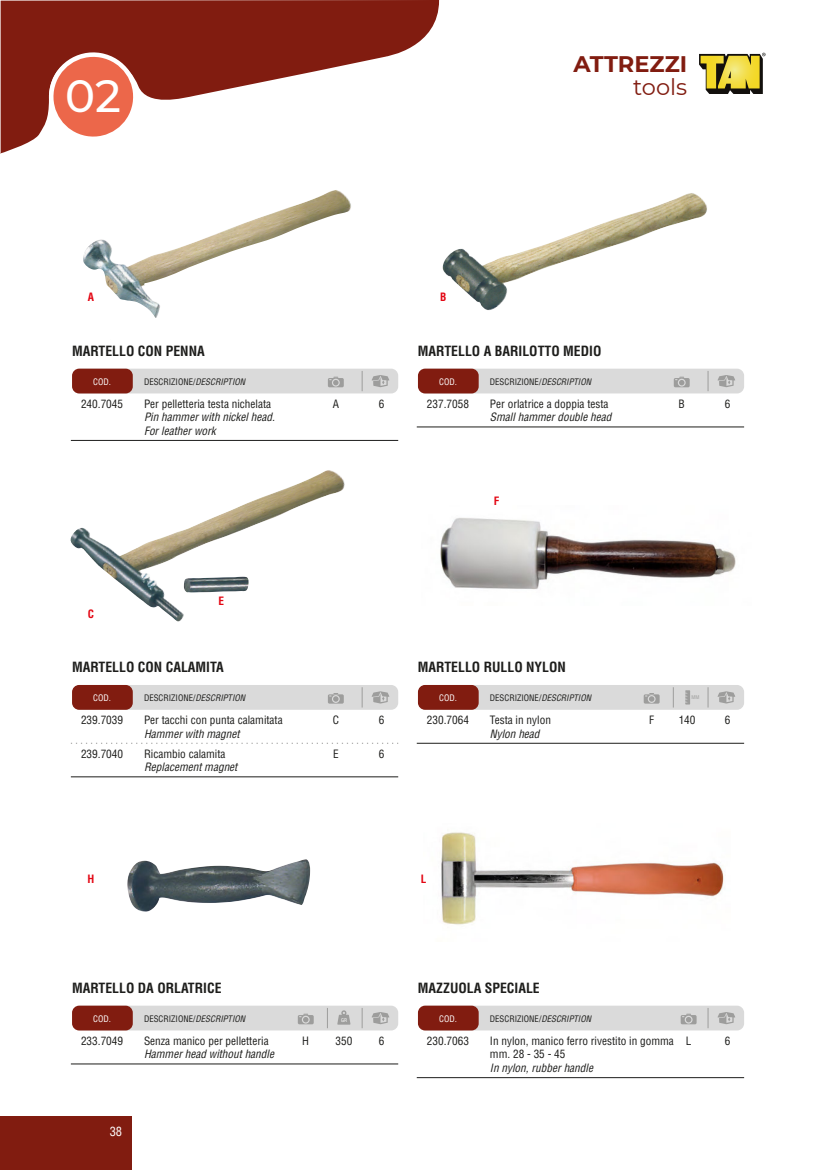
<style>
.page{position:relative;width:815px;height:1170px;background:#fff}
.page>*{position:absolute;margin:0;border:0;box-sizing:border-box;transform-origin:0 0}
.t1{font:500 45px "Montserrat";color:#fff}
.t2{font:700 22.5px "Montserrat";color:#811c10}
.t3{font:22.5px "Montserrat";color:#811c10}
.t4{font:700 condensed 13.75px "Helvetica";color:#1d1d1b}
.t5{font:condensed 12.5px "Helvetica";color:#fff}
.t6{font:condensed 11.25px/13.5px "Helvetica";color:#1d1d1b}
.t7{font:italic condensed 11.25px/13.5px "Helvetica";color:#1d1d1b}
.t8{font:700 condensed 11.25px "Helvetica";color:#e30613}
.t9{font:condensed 8.75px "Helvetica";color:#1d1d1b}
.t10{font:condensed 8.75px "Helvetica";color:#fff}
.t11{font:condensed 5px "Helvetica";color:#9d9d9c}
.t12{font:condensed 5px "Helvetica";color:#fff}
.s1{font-style:italic}
</style>
<div class="page">
<svg style="left:0;top:0;width:439px;height:153px;fill:#811c10"></svg>
<svg style="left:45px;top:49px;width:96px;height:96px"></svg>
<svg style="left:699px;top:53px;width:67px;height:41px;background:#b3a54b"></svg>
<div style="left:0;top:1116px;width:131px;height:53px;background:#811c10"></div>
<hr style="left:71px;top:440px;width:327px;height:1px;background:#1d1d1b">
<svg style="left:71px;top:743px;width:327px;height:1px"></svg>
<hr style="left:71px;top:776px;width:327px;height:1px;background:#1d1d1b">
<hr style="left:417px;top:426px;width:327px;height:1px;background:#1d1d1b">
<hr style="left:417px;top:743px;width:327px;height:1px;background:#1d1d1b">
<hr style="left:71px;top:1063px;width:327px;height:1px;background:#1d1d1b">
<hr style="left:417px;top:1077px;width:327px;height:1px;background:#1d1d1b">
<div style="left:73px;top:368px;width:325px;height:25px;background:#dadada;border-radius:7px"></div>
<div style="left:73px;top:685px;width:325px;height:24px;background:#dadada;border-radius:7px"></div>
<div style="left:419px;top:368px;width:325px;height:25px;background:#dadada;border-radius:7px"></div>
<div style="left:419px;top:685px;width:325px;height:24px;background:#dadada;border-radius:7px"></div>
<div style="left:73px;top:1005px;width:325px;height:25px;background:#dadada;border-radius:7px"></div>
<div style="left:419px;top:1005px;width:325px;height:25px;background:#dadada;border-radius:7px"></div>
<div style="left:72px;top:368px;width:61px;height:25px;background:#811c10;border-radius:7px"></div>
<div style="left:72px;top:685px;width:61px;height:24px;background:#811c10;border-radius:7px"></div>
<div style="left:418px;top:368px;width:61px;height:25px;background:#811c10;border-radius:7px"></div>
<div style="left:418px;top:685px;width:61px;height:24px;background:#811c10;border-radius:7px"></div>
<div style="left:72px;top:1005px;width:61px;height:25px;background:#811c10;border-radius:7px"></div>
<div style="left:418px;top:1005px;width:61px;height:25px;background:#811c10;border-radius:7px"></div>
<svg style="left:328px;top:376px;width:16px;height:11px"></svg>
<svg style="left:328px;top:693px;width:16px;height:10px"></svg>
<svg style="left:674px;top:376px;width:16px;height:11px"></svg>
<svg style="left:644px;top:693px;width:16px;height:10px"></svg>
<svg style="left:298px;top:1013px;width:16px;height:11px"></svg>
<svg style="left:681px;top:1013px;width:16px;height:11px"></svg>
<svg style="left:372px;top:375px;width:17px;height:12px"></svg>
<svg style="left:372px;top:691px;width:17px;height:12px"></svg>
<svg style="left:717px;top:375px;width:18px;height:12px"></svg>
<svg style="left:717px;top:691px;width:18px;height:12px"></svg>
<svg style="left:372px;top:1012px;width:17px;height:12px"></svg>
<svg style="left:717px;top:1012px;width:18px;height:12px"></svg>
<svg style="left:362px;top:371px;width:1px;height:20px"></svg>
<svg style="left:362px;top:687px;width:1px;height:20px"></svg>
<svg style="left:708px;top:371px;width:1px;height:20px"></svg>
<svg style="left:708px;top:687px;width:1px;height:20px"></svg>
<svg style="left:362px;top:1008px;width:1px;height:20px"></svg>
<svg style="left:708px;top:1008px;width:1px;height:20px"></svg>
<svg style="left:673px;top:687px;width:1px;height:20px"></svg>
<svg style="left:327px;top:1008px;width:1px;height:20px"></svg>
<img style="left:127px;top:859px;width:183px;height:52px">
<img style="left:443px;top:193px;width:264px;height:117px">
<img style="left:71px;top:470px;width:274px;height:151px">
<img style="left:184px;top:576px;width:65px;height:16px">
<img style="left:83px;top:190px;width:268px;height:128px">
<img style="left:441px;top:832px;width:284px;height:93px">
<img style="left:440px;top:518px;width:296px;height:71px">
<svg style="left:685px;top:690px;width:5px;height:14px"></svg>
<svg style="left:337px;top:1010px;width:14px;height:14px"></svg>
<h1 class="t1" style="left:65px;top:65px;width:57px">02</h1>
<h2 class="t2" style="left:573px;top:48px;width:115px">ATTREZZI</h2>
<h2 class="t3" style="left:633px;top:71px;width:55px">tools</h2>
<p class="t8" style="left:88px;top:290px;width:8px">A</p>
<p class="t8" style="left:440px;top:290px;width:8px">B</p>
<p class="t4" style="left:72px;top:342px;width:134px">MARTELLO CON PENNA</p>
<p class="t4" style="left:418px;top:342px;width:185px">MARTELLO A BARILOTTO MEDIO</p>
<p class="t10" style="left:93px;top:376px;width:19px">COD.</p>
<p class="t9" style="left:144px;top:376px;width:103px">DESCRIZIONE/<span class="s1">DESCRIPTION</span></p>
<p class="t10" style="left:439px;top:376px;width:19px">COD.</p>
<p class="t9" style="left:490px;top:376px;width:103px">DESCRIZIONE/<span class="s1">DESCRIPTION</span></p>
<p class="t6" style="left:81px;top:397px;width:44px">240.7045</p>
<p class="t6" style="left:144px;top:397px;width:129px">Per pelletteria testa nichelata</p>
<p class="t7" style="left:144px;top:410px;width:132px">Pin hammer with nickel head.<br>For leather work</p>
<p class="t6" style="left:333px;top:397px;width:8px">A</p>
<p class="t6" style="left:379px;top:397px;width:7px">6</p>
<p class="t6" style="left:427px;top:397px;width:44px">237.7058</p>
<p class="t6" style="left:490px;top:397px;width:120px">Per orlatrice a doppia testa</p>
<p class="t7" style="left:490px;top:410px;width:123px">Small hammer double head</p>
<p class="t6" style="left:679px;top:397px;width:8px">B</p>
<p class="t6" style="left:725px;top:397px;width:7px">6</p>
<p class="t8" style="left:494px;top:493px;width:7px">F</p>
<p class="t8" style="left:218px;top:594px;width:7px">E</p>
<p class="t8" style="left:88px;top:606px;width:8px">C</p>
<p class="t4" style="left:72px;top:658px;width:153px">MARTELLO CON CALAMITA</p>
<p class="t4" style="left:418px;top:658px;width:149px">MARTELLO RULLO NYLON</p>
<p class="t10" style="left:93px;top:692px;width:19px">COD.</p>
<p class="t9" style="left:144px;top:692px;width:103px">DESCRIZIONE/<span class="s1">DESCRIPTION</span></p>
<p class="t10" style="left:439px;top:692px;width:19px">COD.</p>
<p class="t9" style="left:490px;top:692px;width:103px">DESCRIZIONE/<span class="s1">DESCRIPTION</span></p>
<p class="t11" style="left:692px;top:693px;width:9px">MM</p>
<p class="t6" style="left:81px;top:713px;width:44px">239.7039</p>
<p class="t6" style="left:81px;top:746px;width:44px">239.7040</p>
<p class="t6" style="left:144px;top:713px;width:140px">Per tacchi con punta calamitata</p>
<p class="t7" style="left:144px;top:726px;width:97px">Hammer with magnet</p>
<p class="t6" style="left:144px;top:746px;width:83px">Ricambio calamita</p>
<p class="t7" style="left:144px;top:760px;width:95px">Replacement magnet</p>
<p class="t6" style="left:333px;top:713px;width:8px">C</p>
<p class="t6" style="left:333px;top:746px;width:7px">E</p>
<p class="t6" style="left:379px;top:713px;width:7px">6</p>
<p class="t6" style="left:379px;top:746px;width:7px">6</p>
<p class="t6" style="left:427px;top:713px;width:44px">230.7064</p>
<p class="t6" style="left:490px;top:713px;width:63px">Testa in nylon</p>
<p class="t7" style="left:490px;top:726px;width:51px">Nylon head</p>
<p class="t6" style="left:649px;top:713px;width:6px">F</p>
<p class="t6" style="left:679px;top:713px;width:18px">140</p>
<p class="t6" style="left:725px;top:713px;width:7px">6</p>
<p class="t8" style="left:87px;top:871px;width:8px">H</p>
<p class="t8" style="left:421px;top:871px;width:7px">L</p>
<p class="t4" style="left:72px;top:979px;width:151px">MARTELLO DA ORLATRICE</p>
<p class="t4" style="left:418px;top:979px;width:123px">MAZZUOLA SPECIALE</p>
<p class="t10" style="left:93px;top:1012px;width:19px">COD.</p>
<p class="t10" style="left:439px;top:1012px;width:19px">COD.</p>
<p class="t9" style="left:144px;top:1013px;width:103px">DESCRIZIONE/<span class="s1">DESCRIPTION</span></p>
<p class="t9" style="left:490px;top:1013px;width:103px">DESCRIZIONE/<span class="s1">DESCRIPTION</span></p>
<p class="t12" style="left:341px;top:1016px;width:8px">GR</p>
<p class="t6" style="left:144px;top:1033px;width:126px">Senza manico per pelletteria</p>
<p class="t7" style="left:144px;top:1047px;width:132px">Hammer head without handle</p>
<p class="t6" style="left:490px;top:1033px;width:186px">In nylon, manico ferro rivestito in gomma mm. 28 - 35 - 45</p>
<p class="t7" style="left:490px;top:1060px;width:105px">In nylon, rubber handle</p>
<p class="t6" style="left:379px;top:1033px;width:7px">6</p>
<p class="t6" style="left:725px;top:1033px;width:7px">6</p>
<p class="t6" style="left:302px;top:1033px;width:8px">H</p>
<p class="t6" style="left:686px;top:1033px;width:7px">L</p>
<p class="t6" style="left:335px;top:1033px;width:18px">350</p>
<p class="t6" style="left:81px;top:1033px;width:44px">233.7049</p>
<p class="t6" style="left:427px;top:1033px;width:44px">230.7063</p>
<p class="t5" style="left:110px;top:1123px;width:14px">38</p>
</div>
